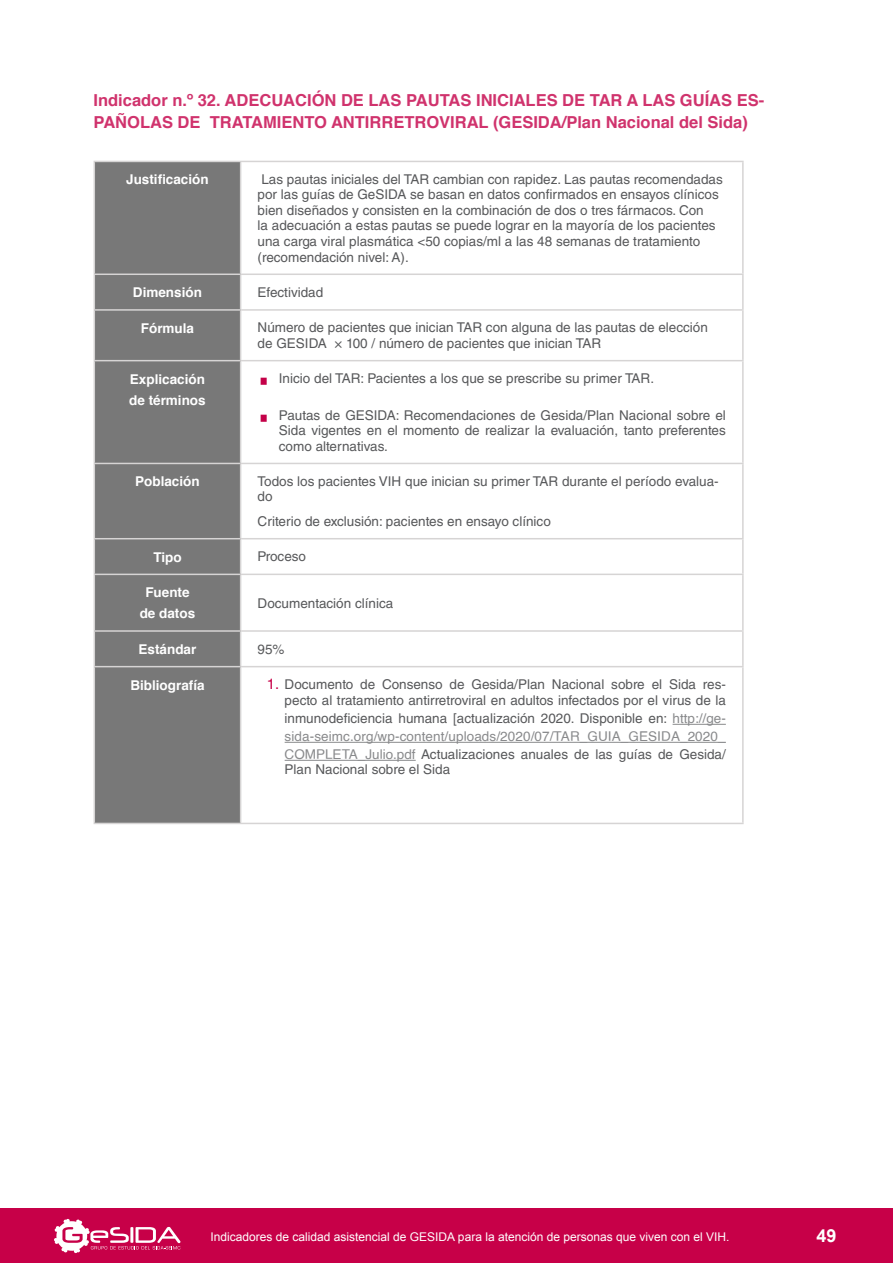
<style>
.page{position:relative;width:893px;height:1263px;background:#fff}
.page>*{position:absolute;margin:0;border:0;box-sizing:border-box;transform-origin:0 0}
.t1{font:700 18px "Arial";color:#fff}
.t2{font:700 16.5px/22.5px "Helvetica";color:#d0336d}
.t3{font:13.5px/15.6px "Helvetica LT Std";color:#57585a}
.t4{font:700 13.5px "Helvetica";color:#fff}
.t5{font:12px "Arial";color:#fff}
.t6{font:6px "Helvetica";color:#c40048}
.s1{font-family:"Helvetica";font-size:15px;color:#c70048}
.s2{font-family:"Helvetica";color:#898a8c}
</style>
<div class="page">
<div style="left:0;top:1209px;width:893px;height:54px;background:#c70048"></div>
<svg style="left:54px;top:1219px;width:126px;height:34px"></svg>
<div style="left:95px;top:162px;width:145px;height:661px;background:#787878"></div>
<hr style="left:241px;top:161px;width:503px;height:1px;background:#d6d4d4">
<hr style="left:742px;top:162px;width:2px;height:111px;background:#d6d4d4">
<hr style="left:241px;top:273px;width:503px;height:2px;background:#d6d4d4">
<hr style="left:742px;top:275px;width:2px;height:34px;background:#d6d4d4">
<hr style="left:241px;top:309px;width:503px;height:2px;background:#d6d4d4">
<hr style="left:742px;top:311px;width:2px;height:49px;background:#d6d4d4">
<hr style="left:241px;top:360px;width:503px;height:1px;background:#d6d4d4">
<hr style="left:742px;top:361px;width:2px;height:102px;background:#d6d4d4">
<hr style="left:241px;top:463px;width:503px;height:1px;background:#d6d4d4">
<hr style="left:742px;top:464px;width:2px;height:74px;background:#d6d4d4">
<hr style="left:241px;top:538px;width:503px;height:1px;background:#d6d4d4">
<hr style="left:742px;top:539px;width:2px;height:35px;background:#d6d4d4">
<hr style="left:241px;top:574px;width:503px;height:1px;background:#d6d4d4">
<hr style="left:742px;top:575px;width:2px;height:55px;background:#d6d4d4">
<hr style="left:241px;top:630px;width:503px;height:2px;background:#d6d4d4">
<hr style="left:742px;top:632px;width:2px;height:34px;background:#d6d4d4">
<hr style="left:241px;top:666px;width:503px;height:1px;background:#d6d4d4">
<hr style="left:742px;top:667px;width:2px;height:156px;background:#d6d4d4">
<hr style="left:241px;top:823px;width:503px;height:1px;background:#d6d4d4">
<hr style="left:94px;top:162px;width:1px;height:111px;background:#d6d4d4">
<hr style="left:94px;top:275px;width:1px;height:34px;background:#d6d4d4">
<hr style="left:94px;top:311px;width:1px;height:49px;background:#d6d4d4">
<hr style="left:94px;top:361px;width:1px;height:102px;background:#d6d4d4">
<hr style="left:94px;top:464px;width:1px;height:74px;background:#d6d4d4">
<hr style="left:94px;top:539px;width:1px;height:35px;background:#d6d4d4">
<hr style="left:94px;top:575px;width:1px;height:55px;background:#d6d4d4">
<hr style="left:94px;top:632px;width:1px;height:34px;background:#d6d4d4">
<hr style="left:94px;top:667px;width:1px;height:156px;background:#d6d4d4">
<hr style="left:94px;top:161px;width:147px;height:1px;background:#d6d4d4">
<hr style="left:240px;top:162px;width:1px;height:111px;background:#d6d4d4">
<hr style="left:240px;top:275px;width:1px;height:34px;background:#d6d4d4">
<hr style="left:240px;top:311px;width:1px;height:49px;background:#d6d4d4">
<hr style="left:240px;top:361px;width:1px;height:102px;background:#d6d4d4">
<hr style="left:240px;top:464px;width:1px;height:74px;background:#d6d4d4">
<hr style="left:240px;top:539px;width:1px;height:35px;background:#d6d4d4">
<hr style="left:240px;top:575px;width:1px;height:55px;background:#d6d4d4">
<hr style="left:240px;top:632px;width:1px;height:34px;background:#d6d4d4">
<hr style="left:240px;top:667px;width:1px;height:156px;background:#d6d4d4">
<hr style="left:94px;top:273px;width:147px;height:2px;background:#d6d4d4">
<hr style="left:94px;top:309px;width:147px;height:2px;background:#d6d4d4">
<hr style="left:94px;top:360px;width:147px;height:1px;background:#d6d4d4">
<hr style="left:94px;top:463px;width:147px;height:1px;background:#d6d4d4">
<hr style="left:94px;top:538px;width:147px;height:1px;background:#d6d4d4">
<hr style="left:94px;top:574px;width:147px;height:1px;background:#d6d4d4">
<hr style="left:94px;top:630px;width:147px;height:2px;background:#d6d4d4">
<hr style="left:94px;top:666px;width:147px;height:1px;background:#d6d4d4">
<hr style="left:94px;top:823px;width:147px;height:1px;background:#d6d4d4">
<hr style="left:673px;top:724px;width:53px;height:1px;background:#898a8c">
<hr style="left:285px;top:742px;width:441px;height:1px;background:#898a8c">
<hr style="left:285px;top:760px;width:131px;height:1px;background:#898a8c">
<p class="t2" style="left:94px;top:89px;width:672px">Indicador n.º 32. ADECUACIÓN DE LAS PAUTAS INICIALES DE TAR A LAS GUÍAS ES-<br>PAÑOLAS DE TRATAMIENTO ANTIRRETROVIRAL (GESIDA/Plan Nacional del Sida)</p>
<p class="t4" style="left:126px;top:169px;width:84px">Justificación</p>
<p class="t3" style="left:258px;top:171px;width:467px">Las pautas iniciales del TAR cambian con rapidez. Las pautas recomendadas por las guías de GeSIDA se basan en datos confirmados en ensayos clínicos bien diseñados y consisten en la combinación de dos o tres fármacos. Con<br>la adecuación a estas pautas se puede lograr en la mayoría de los pacientes una carga viral plasmática &lt;50 copias/ml a las 48 semanas de tratamiento (recomendación nivel: A).</p>
<p class="t4" style="left:133px;top:281px;width:71px">Dimensión</p>
<p class="t3" style="left:258px;top:284px;width:67px">Efectividad</p>
<p class="t4" style="left:141px;top:317px;width:55px">Fórmula</p>
<p class="t3" style="left:258px;top:320px;width:452px">Número de pacientes que inician TAR con alguna de las pautas de elección de GESIDA × 100 / número de pacientes que inician TAR</p>
<p class="t4" style="left:130px;top:368px;width:77px">Explicación</p>
<p class="t4" style="left:129px;top:389px;width:78px">de términos</p>
<p class="t6" style="left:261px;top:376px;width:7px">█</p>
<p class="t3" style="left:279px;top:370px;width:377px">Inicio del TAR: Pacientes a los que se prescribe su primer TAR.</p>
<p class="t6" style="left:261px;top:413px;width:7px">█</p>
<p class="t3" style="left:279px;top:407px;width:448px;text-align:justify">Pautas de GESIDA: Recomendaciones de Gesida/Plan Nacional sobre el Sida vigentes en el momento de realizar la evaluación, tanto preferentes como alternativas.</p>
<p class="t4" style="left:135px;top:471px;width:66px">Población</p>
<p class="t3" style="left:258px;top:473px;width:463px">Todos los pacientes VIH que inician su primer TAR durante el período evalua&shy;do</p>
<p class="t3" style="left:258px;top:513px;width:295px">Criterio de exclusión: pacientes en ensayo clínico</p>
<p class="t4" style="left:153px;top:546px;width:30px">Tipo</p>
<p class="t3" style="left:258px;top:549px;width:50px">Proceso</p>
<p class="t4" style="left:145px;top:582px;width:46px">Fuente</p>
<p class="t4" style="left:140px;top:603px;width:57px">de datos</p>
<p class="t3" style="left:258px;top:595px;width:137px">Documentación clínica</p>
<p class="t4" style="left:139px;top:638px;width:59px">Estándar</p>
<p class="t3" style="left:258px;top:641px;width:29px">95%</p>
<p class="t4" style="left:130px;top:674px;width:76px">Bibliografía</p>
<p class="t3" style="left:267px;top:676px;width:461px;text-align:right"><span class="s1">1.</span> Documento de Consenso de Gesida/Plan Nacional sobre el Sida res&shy;pecto al tratamiento antirretroviral en adultos infectados por el virus de la</p>
<p class="t3" style="left:285px;top:709px;width:443px;line-height:18px;text-align:justify">inmunodeficiencia humana [actualización 2020. Disponible en: <span class="s2">http://ge&shy;sida-seimc.org/wp-content/uploads/2020/07/TAR_GUIA_GESIDA_2020_ COMPLETA_Julio.pdf</span> Actualizaciones anuales de las guías de Gesida/</p>
<p class="t3" style="left:285px;top:761px;width:167px">Plan Nacional sobre el Sida</p>
<p class="t5" style="left:210px;top:1229px;width:520px">Indicadores de calidad asistencial de GESIDA para la atención de personas que viven con el VIH.</p>
<h1 class="t1" style="left:816px;top:1224px;width:22px">49</h1>
</div>
